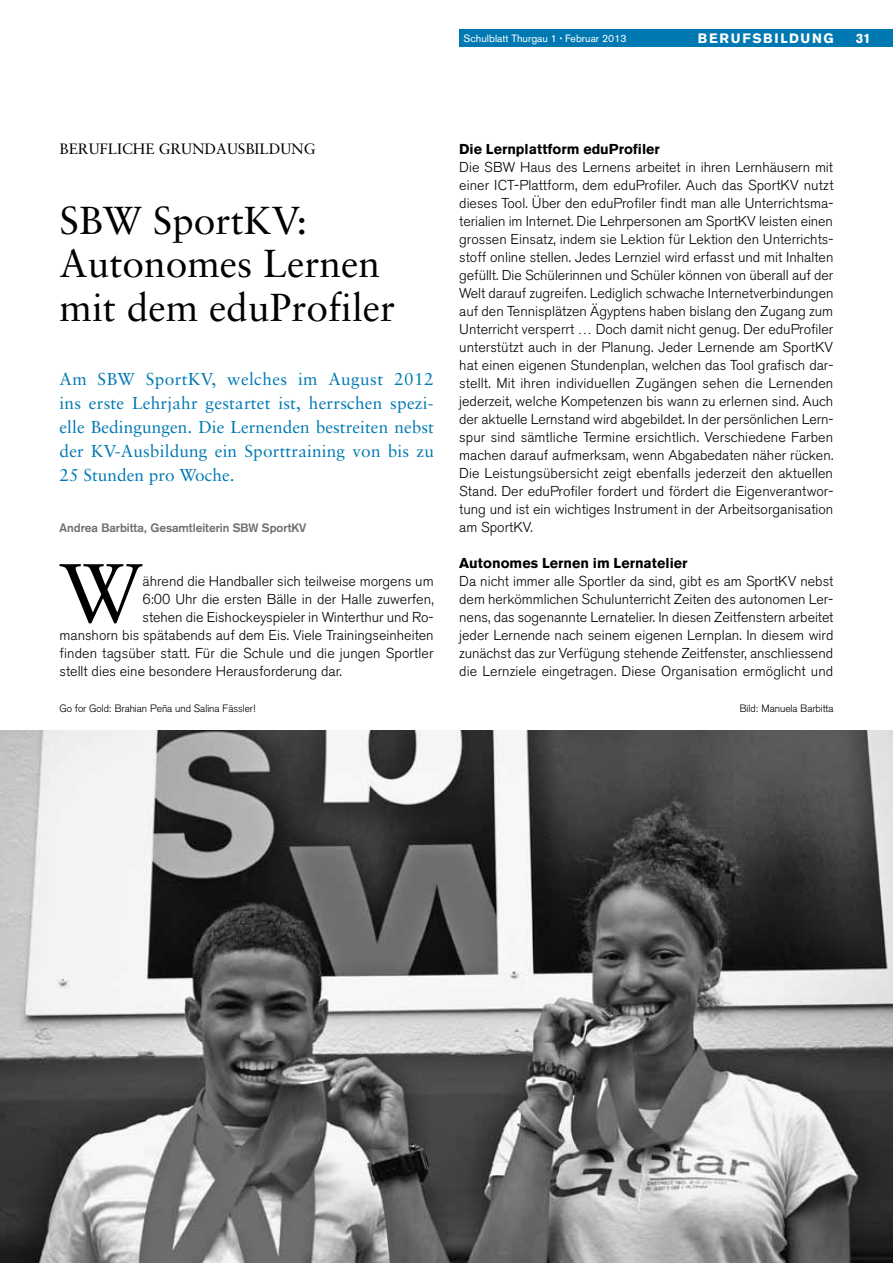
<style>
.page{position:relative;width:893px;height:1263px;background:#fff}
.page>*{position:absolute;margin:0;border:0;box-sizing:border-box;transform-origin:0 0}
.t1{font:83.1px "Sabon";color:#000}
.t2{font:39px/43.5px "Sabon";color:#000}
.t3{font:17.25px/24px "Sabon";letter-spacing:.01em;color:#0079b2;text-align:justify}
.t4{font:15px "Sabon";color:#000}
.t5{font:300 14.25px/18px "Akzidenz Grotesk BQ";color:#000;text-align:justify}
.t6{font:700 14.25px "Akzidenz Grotesk BQ";color:#000}
.t7{font:700 13.5px "Akzidenz Grotesk BQ";letter-spacing:.12em;color:#fff}
.t8{font:700 12px "Akzidenz Grotesk";color:#706f6f}
.t9{font:300 10.5px "Akzidenz Grotesk";color:#000}
.t10{font:10.5px "Akzidenz Grotesk BQ";color:#fff}
.s1{font-size:7.5px}
</style>
<div class="page">
<div style="left:459px;top:30px;width:434px;height:17px;background:#0079b2"></div>
<img style="left:0;top:730px;width:893px;height:533px">
<p class="t10" style="left:463px;top:32px;width:165px">Schulblatt Thurgau 1 <span class="s1">•</span> Februar 2013</p>
<p class="t7" style="left:698px;top:31px;width:137px">Berufsbildung</p>
<p class="t7" style="left:856px;top:31px;width:17px">31</p>
<p class="t4" style="left:60px;top:140px;width:19px">Berufli</p>
<p class="t4" style="left:122px;top:140px;width:61px">che Grund</p>
<p class="t4" style="left:216px;top:140px;width:22px">ausbildung</p>
<p class="t6" style="left:459px;top:141px;width:202px">Die Lernplattform eduProfiler</p>
<p class="t5" style="left:459px;top:158px;width:376px">Die SBW Haus des Lernens arbeitet in ihren Lernhäusern mit einer ICT-Plattform, dem eduProfiler. Auch das SportKV nutzt dieses Tool. Über den eduProfiler findt man alle U nterrichtsma&shy;terialien im Internet. Die Lehrpersonen am SportKV leisten einen grossen Einsatz, indem sie Lektion für Lektion den U nterrichts&shy;stoff online stellen. Jedes Lernziel wird erfasst und mit Inhalten gefüllt. Die Schülerinnen und Schüler können von überall auf der Welt darauf zugreifen. Lediglich schwache Internetverbindungen auf den Tennisplätzen Ägyptens haben bislang den Zugang zum U nterricht versperrt … Doch damit nicht genug. Der eduProfiler unterstützt auch in der Planung. Jeder Lernende am SportKV hat einen eigenen Stundenplan, welchen das Tool grafisch dar&shy;stellt. Mit ihren individuellen Zugängen sehen die Lernenden jederzeit, welche Kompetenzen bis wann zu erlernen sind. Auch der aktuelle Lernstand wird abgebildet. In der persönlichen Lern&shy;spur sind sämtliche Termine ersichtlich. Verschiedene Farben machen darauf aufmerksam, wenn Abgabedaten näher rücken.<br>Die Leistungsübersicht zeigt ebenfalls jederzeit den aktuellen Stand. Der eduProfiler fordert und fördert die Eigenverantwor&shy;tung und ist ein wichtiges Instrument in der Arbeitsorganisation am SportKV.</p>
<p class="t6" style="left:459px;top:555px;width:230px">Autonomes Lernen im Lernatelier</p>
<p class="t5" style="left:459px;top:572px;width:376px">Da nicht immer alle Sportler da sind, gibt es am SportKV nebst dem herkömmlichen Schulunterricht Zeiten des autonomen Ler&shy;nens, das sogenannte Lernatelier. In diesen Zeitfenstern arbeitet jeder Lernende nach seinem eigenen Lernplan. In diesem wird zunächst das zur Verfügung stehende Zeitfenster, anschliessend die Lernziele eingetragen. Diese Organisation ermöglicht und</p>
<h2 class="t2" style="left:60px;top:198px;width:337px">SBW SportKV:<br>Autonomes Lernen mit dem eduProfiler</h2>
<p class="t3" style="left:60px;top:367px;width:376px">Am SBW SportKV, welches im August 2012 ins erste Lehrjahr gestartet ist, herrschen spezi&shy;elle Bedingungen. Die Lernenden bestreiten nebst der KV-Ausbildung ein Sporttraining von bis zu 25 Stunden pro Woche.</p>
<p class="t8" style="left:60px;top:521px;width:248px">Andrea Barbitta, Gesamtleiterin SBW SportKV</p>
<h1 class="t1" style="left:59px;top:544px;width:85px">W</h1>
<p class="t5" style="left:143px;top:572px;width:293px">ährend die Handballer sich teilweise morgens um</p>
<p class="t5" style="left:143px;top:590px;width:293px">6:00 U hr die ersten Bälle in der Halle zuwerfen,</p>
<p class="t5" style="left:143px;top:608px;width:292px">stehen die Eishockeyspieler in Winterthur und Ro-</p>
<p class="t5" style="left:60px;top:626px;width:376px">manshorn bis spätabends auf dem Eis. Viele Trainingseinheiten</p>
<p class="t5" style="left:60px;top:644px;width:375px">finden tagsüber statt. Für die Schule und die jungen Sportler</p>
<p class="t5" style="left:60px;top:662px;width:284px">stellt dies eine besondere Herausforderung dar.</p>
<p class="t9" style="left:60px;top:702px;width:198px">Go for Gold: Brahian Peña und Salina Fässler!</p>
<p class="t9" style="left:740px;top:702px;width:95px">Bild: Manuela Barbitta</p>
</div>
